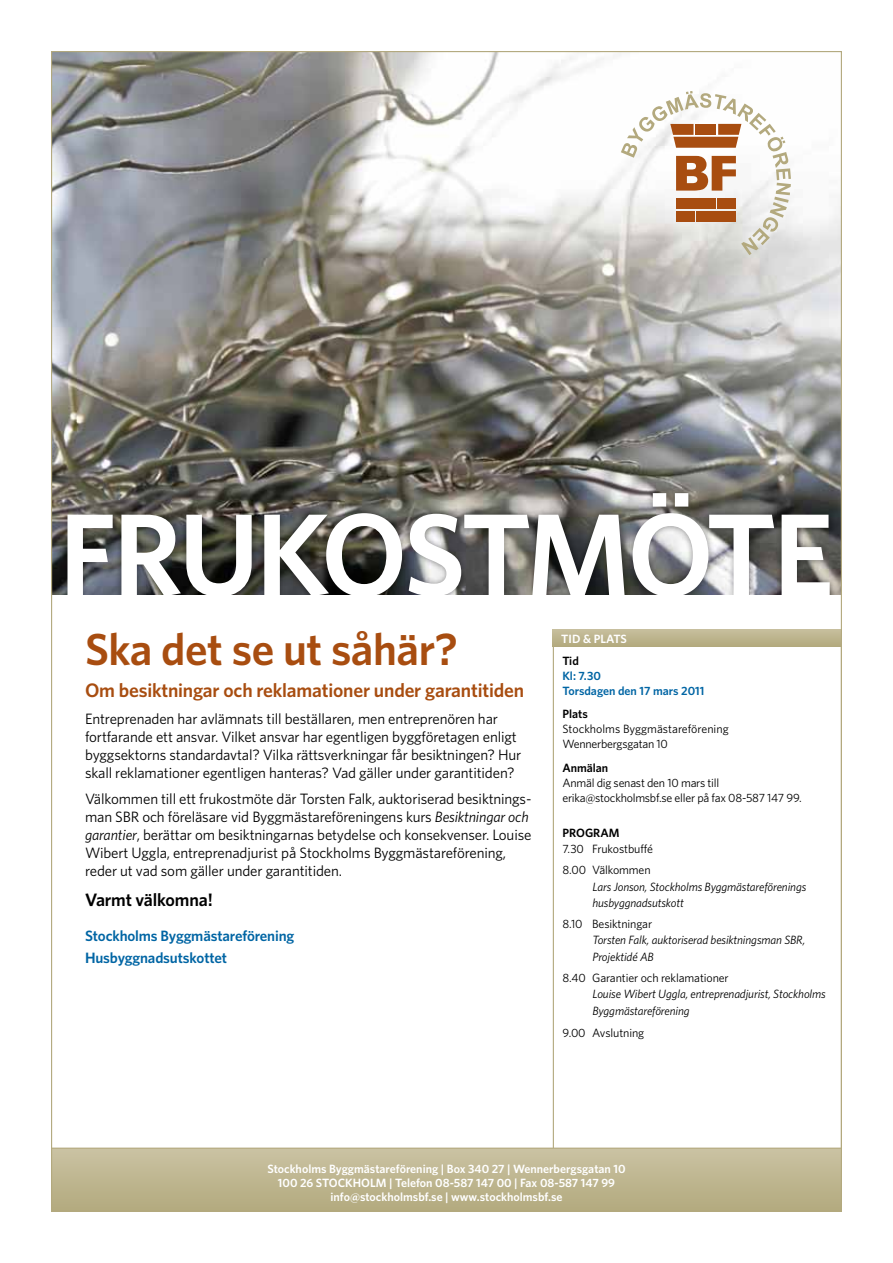
<style>
.page{position:relative;width:893px;height:1263px;background:#fff}
.page>*{position:absolute;margin:0;border:0;box-sizing:border-box;transform-origin:0 0}
.t1{font:600 117px "Whitney";letter-spacing:-.03em;color:#fff}
.t2{font:600 45px "Whitney";letter-spacing:-.01em;color:#a84d10}
.t3{font:600 19.5px "Whitney";letter-spacing:-.01em;color:#a84d10}
.t4{font:600 18px "Whitney";letter-spacing:-.01em;color:#000}
.t5{font:15px/18px "Whitney";letter-spacing:-.01em;color:#000}
.t6{font:600 15px/22.2px "Whitney";letter-spacing:-.01em;color:#0065a4}
.t7{font:12px/15px "Whitney";letter-spacing:-.01em;color:#000}
.t8{font:italic 12px/16.5px "Whitney";letter-spacing:-.01em;color:#000}
.t9{font:600 12px/14.4px "Whitney";color:#fff;text-align:center}
.t10{font:600 12px/15px "Whitney";color:#0065a4}
.t11{font:600 12px "Whitney";color:#000}
.s1{font-style:italic}
</style>
<div class="page">
<img style="left:53px;top:53px;width:787px;height:542px">
<svg style="left:621px;top:91px;width:170px;height:164px"></svg>
<div style="left:61px;top:486px;width:776px;height:118px;background:#000;opacity:.5"></div>
<div style="left:0;top:595px;width:893px;height:17px;background:#fff"></div>
<svg style="left:552px;top:645px;width:288px;height:502px"></svg>
<div style="left:553px;top:629px;width:289px;height:17px;background:linear-gradient(to right,#bdb58e,#bdb58e)"></div>
<div style="left:51px;top:1148px;width:791px;height:64px;background:linear-gradient(to bottom,#cac3a3,#b3aa7e)"></div>
<hr style="left:51px;top:1147px;width:791px;height:2px;background:#b3a97e">
<h1 class="t1" style="left:59px;top:483px;width:777px">FRUKOSTMÖTE</h1>
<h2 class="t2" style="left:85px;top:622px;width:374px">Ska det se ut såhär?</h2>
<h3 class="t3" style="left:85px;top:678px;width:441px">Om besiktningar och reklamationer under garantitiden</h3>
<p class="t5" style="left:85px;top:709px;width:438px">Entreprenaden har avlämnats till beställaren, men entreprenören har fortfarande ett ansvar. Vilket ansvar har egentligen byggföretagen enligt byggsektorns standardavtal? Vilka rättsverkningar får besiktningen? Hur skall reklamationer egentligen hanteras? Vad gäller under garantitiden?</p>
<p class="t5" style="left:85px;top:790px;width:448px">Välkommen till ett frukostmöte där Torsten Falk, auktoriserad besiktnings&shy;man SBR och föreläsare vid Byggmästareföreningens kurs <span class="s1">Besiktningar och garantier</span>, berättar om besiktningarnas betydelse och konsekvenser. Louise Wibert Uggla, entreprenadjurist på Stockholms Byggmästareförening, reder ut vad som gäller under garantitiden.</p>
<p class="t4" style="left:85px;top:888px;width:129px">Varmt välkomna!</p>
<p class="t6" style="left:85px;top:924px;width:211px">Stockholms Byggmästareförening<br>Husbyggnadsutskottet</p>
<p class="t9" style="left:561px;top:631px;width:67px">TID &amp; PLATS</p>
<p class="t11" style="left:562px;top:653px;width:18px">Tid</p>
<p class="t10" style="left:562px;top:668px;width:143px">Kl: 7.30<br>Torsdagen den 17 mars 2011</p>
<p class="t11" style="left:562px;top:707px;width:27px">Plats</p>
<p class="t7" style="left:562px;top:721px;width:168px">Stockholms Byggmästareförening<br>Wennerbergsgatan 10</p>
<p class="t11" style="left:562px;top:760px;width:47px">Anmälan</p>
<p class="t7" style="left:562px;top:775px;width:241px">Anmäl dig senast den 10 mars till erika@stockholmsbf.se eller på fax 08-587 147 99.</p>
<p class="t11" style="left:562px;top:825px;width:58px">PROGRAM</p>
<p class="t7" style="left:562px;top:839px;width:92px;line-height:20.7px">7.30 Frukostbuffé<br>8.00 Välkommen</p>
<p class="t8" style="left:592px;top:878px;width:215px">Lars Jonson, Stockholms Byggmästareförenings husbyggnadsutskott</p>
<p class="t7" style="left:562px;top:916px;width:91px">8.10 Besiktningar</p>
<p class="t8" style="left:592px;top:932px;width:214px">Torsten Falk, auktoriserad besiktningsman SBR,<br>Projektidé AB</p>
<p class="t7" style="left:562px;top:970px;width:168px">8.40 Garantier och reklamationer</p>
<p class="t8" style="left:592px;top:985px;width:235px">Louise Wibert Uggla, entreprenadjurist, Stockholms<br>Byggmästareförening</p>
<p class="t7" style="left:562px;top:1025px;width:83px">9.00 Avslutning</p>
<p class="t9" style="left:267px;top:1161px;width:360px">Stockholms Byggmästareförening | Box 340 27 | Wennerbergsgatan 10<br>100 26 STOCKHOLM | Telefon 08-587 147 00 | Fax 08-587 147 99 info@stockholmsbf.se | www.stockholmsbf.se</p>
</div>
